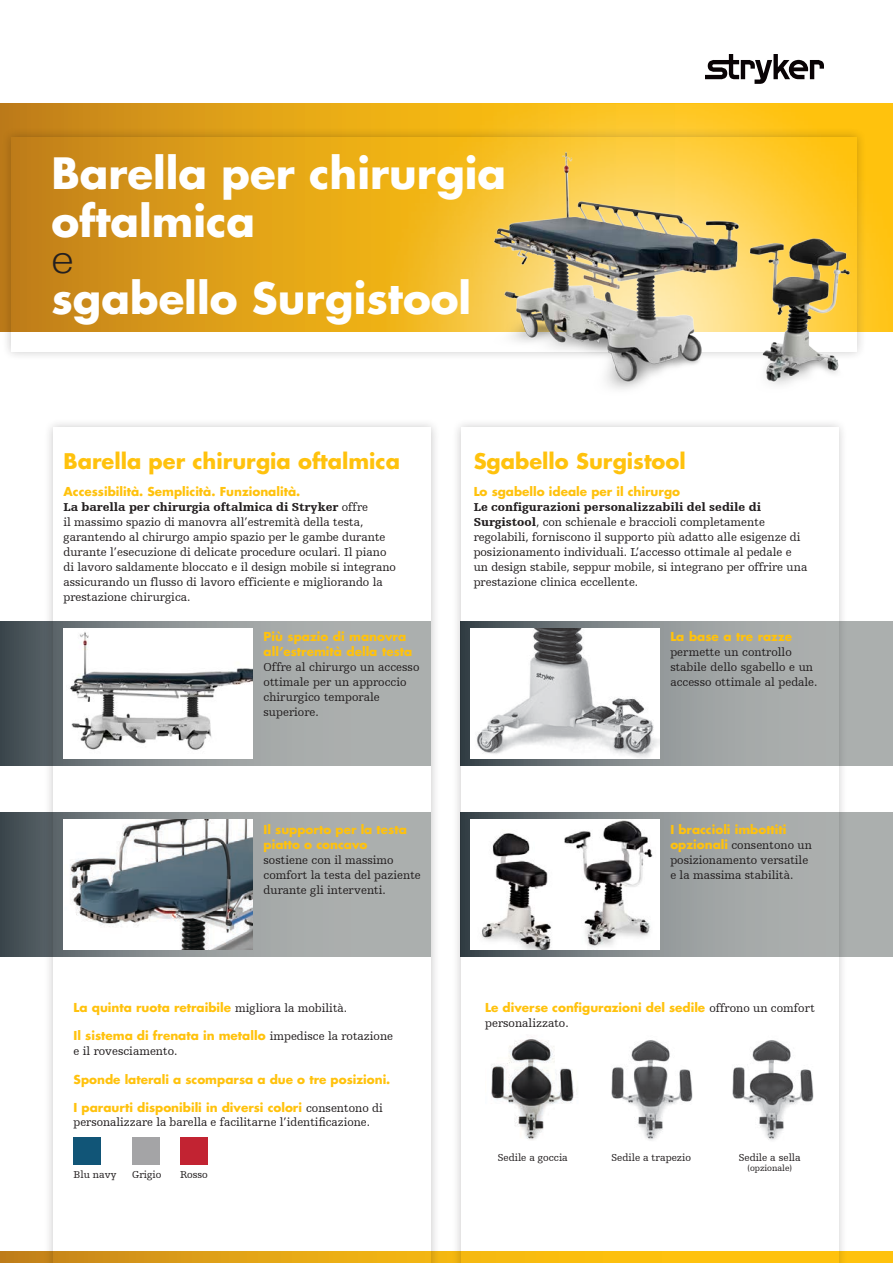
<style>
.page{position:relative;width:893px;height:1263px;background:#fff}
.page>*{position:absolute;margin:0;border:0;box-sizing:border-box;transform-origin:0 0}
.t1{font:700 42px/48px "Futura For Stryker";color:#fff}
.t2{font:300 42px "Egyptienne URW";color:#231f20}
.t3{font:700 21px "Futura Std";color:#ffc20d}
.t4{font:12px/15px "Humanist Slabserif 712 BT";color:#231f20}
.t5{font:700 12px/15px "Futura For Stryker";color:#ffc20d}
.t6{font:700 12px "Futura Std";color:#ffc20d}
.t7{font:10.5px "Humanist Slabserif 712 BT";color:#231f20}
.t8{font:9px "Humanist Slabserif 712 BT";color:#231f20}
.s1{font-weight:900}
.s2{font-family:"Humanist Slabserif 712 BT";font-weight:400;color:#231f20}
.s3{font-family:"Futura For Stryker";font-weight:700;color:#ffc20d}
</style>
<div class="page">
<svg style="left:0;top:1251px;width:893px;height:12px"></svg>
<div style="left:44px;top:418px;width:396px;height:845px;background:#231f20;opacity:.25"></div>
<div style="left:54px;top:427px;width:377px;height:836px;background:#fff"></div>
<div style="left:452px;top:418px;width:396px;height:845px;background:#231f20;opacity:.25"></div>
<div style="left:461px;top:427px;width:377px;height:836px;background:#fff"></div>
<svg style="left:461px;top:621px;width:432px;height:144px;background:#9fa4a4"></svg>
<svg style="left:461px;top:813px;width:432px;height:144px;background:#9fa4a4"></svg>
<img style="left:471px;top:628px;width:189px;height:130px">
<div style="left:471px;top:820px;width:189px;height:130px;background:#fff"></div>
<img style="left:481px;top:820px;width:172px;height:130px">
<svg style="left:0;top:621px;width:431px;height:144px;background:#929798"></svg>
<svg style="left:0;top:813px;width:431px;height:144px;background:#909697"></svg>
<img style="left:67px;top:628px;width:186px;height:130px">
<img style="left:64px;top:820px;width:189px;height:130px">
<svg style="left:0;top:103px;width:893px;height:228px;background:#d79717"></svg>
<div style="left:2px;top:127px;width:865px;height:234px;background:#231f20;opacity:.25"></div>
<svg style="left:11px;top:137px;width:475px;height:215px;background:#d89e2e"></svg>
<svg style="left:705px;top:54px;width:119px;height:30px"></svg>
<div style="left:74px;top:1137px;width:27px;height:27px;background:#157"></div>
<div style="left:132px;top:1137px;width:27px;height:27px;background:#a4a4a6"></div>
<div style="left:180px;top:1137px;width:27px;height:27px;background:#c22332"></div>
<img style="left:732px;top:1040px;width:82px;height:100px">
<img style="left:491px;top:1039px;width:86px;height:101px">
<img style="left:611px;top:1040px;width:82px;height:101px">
<img style="left:300px;top:105px;width:593px;height:246px">
<img style="left:486px;top:150px;width:372px;height:239px">
<h1 class="t1" style="left:51px;top:149px;width:456px">Barella per chirurgia oftalmica</h1>
<h1 class="t2" style="left:51px;top:235px;width:24px">e</h1>
<h1 class="t1" style="left:51px;top:273px;width:421px">sgabello Surgistool</h1>
<h2 class="t3" style="left:64px;top:447px;width:338px">Barella per chirurgia oftalmica</h2>
<p class="t6" style="left:64px;top:483px;width:238px">Accessibilità. Semplicità. Funzionalità.</p>
<p class="t4" style="left:64px;top:499px;width:334px"><span class="s1">La barella per chirurgia oftalmica di Stryker</span> offre<br>il massimo spazio di manovra all’estremità della testa, garantendo al chirurgo ampio spazio per le gambe durante durante l’esecuzione di delicate procedure oculari. Il piano di lavoro saldamente bloccato e il design mobile si integrano assicurando un flusso di lavoro efficiente e migliorando la prestazione chirurgica.</p>
<p class="t5" style="left:264px;top:629px;width:150px">Più spazio di manovra all’estremità della testa</p>
<p class="t4" style="left:264px;top:660px;width:157px">Offre al chirurgo un accesso ottimale per un approccio chirurgico temporale superiore.</p>
<p class="t5" style="left:264px;top:822px;width:145px">Il supporto per la testa piatto o concavo</p>
<p class="t4" style="left:264px;top:852px;width:159px">sostiene con il massimo comfort la testa del paziente durante gli interventi.</p>
<p class="t6" style="left:74px;top:999px;width:275px">La quinta ruota retraibile <span class="s2">migliora la mobilità.</span></p>
<p class="t5" style="left:74px;top:1028px;width:321px">Il sistema di frenata in metallo <span class="s2">impedisce la rotazione</span></p>
<p class="t4" style="left:74px;top:1043px;width:105px">e il rovesciamento.</p>
<p class="t5" style="left:74px;top:1071px;width:318px">Sponde laterali a scomparsa a due o tre posizioni.</p>
<p class="t5" style="left:74px;top:1099px;width:311px">I paraurti disponibili in diversi colori <span class="s2">consentono di</span></p>
<p class="t4" style="left:74px;top:1114px;width:298px">personalizzare la barella e facilitarne l’identificazione.</p>
<p class="t7" style="left:74px;top:1168px;width:44px">Blu navy</p>
<p class="t7" style="left:132px;top:1168px;width:31px">Grigio</p>
<p class="t7" style="left:180px;top:1168px;width:29px">Rosso</p>
<h2 class="t3" style="left:474px;top:447px;width:214px">Sgabello Surgistool</h2>
<p class="t6" style="left:474px;top:483px;width:208px">Lo sgabello ideale per il chirurgo</p>
<p class="t4" style="left:474px;top:499px;width:335px"><span class="s1">Le configurazioni personalizzabili del sedile di Surgistool</span>, con schienale e braccioli completamente regolabili, forniscono il supporto più adatto alle esigenze di posizionamento individuali. L’accesso ottimale al pedale e un design stabile, seppur mobile, si integrano per offrire una prestazione clinica eccellente.</p>
<p class="t5" style="left:670px;top:629px;width:123px">La base a tre razze</p>
<p class="t4" style="left:670px;top:645px;width:149px">permette un controllo stabile dello sgabello e un accesso ottimale al pedale.</p>
<p class="t5" style="left:670px;top:822px;width:118px">I braccioli imbottiti</p>
<p class="t4" style="left:670px;top:837px;width:143px"><span class="s3">opzionali</span> consentono un posizionamento versatile e la massima stabilità.</p>
<p class="t6" style="left:485px;top:999px;width:331px">Le diverse configurazioni del sedile <span class="s2">offrono un comfort</span></p>
<p class="t4" style="left:485px;top:1015px;width:85px">personalizzato.</p>
<p class="t7" style="left:498px;top:1151px;width:72px">Sedile a goccia</p>
<p class="t7" style="left:612px;top:1151px;width:81px">Sedile a trapezio</p>
<p class="t7" style="left:739px;top:1151px;width:63px">Sedile a sella</p>
<p class="t8" style="left:747px;top:1163px;width:46px">(opzionale)</p>
</div>
